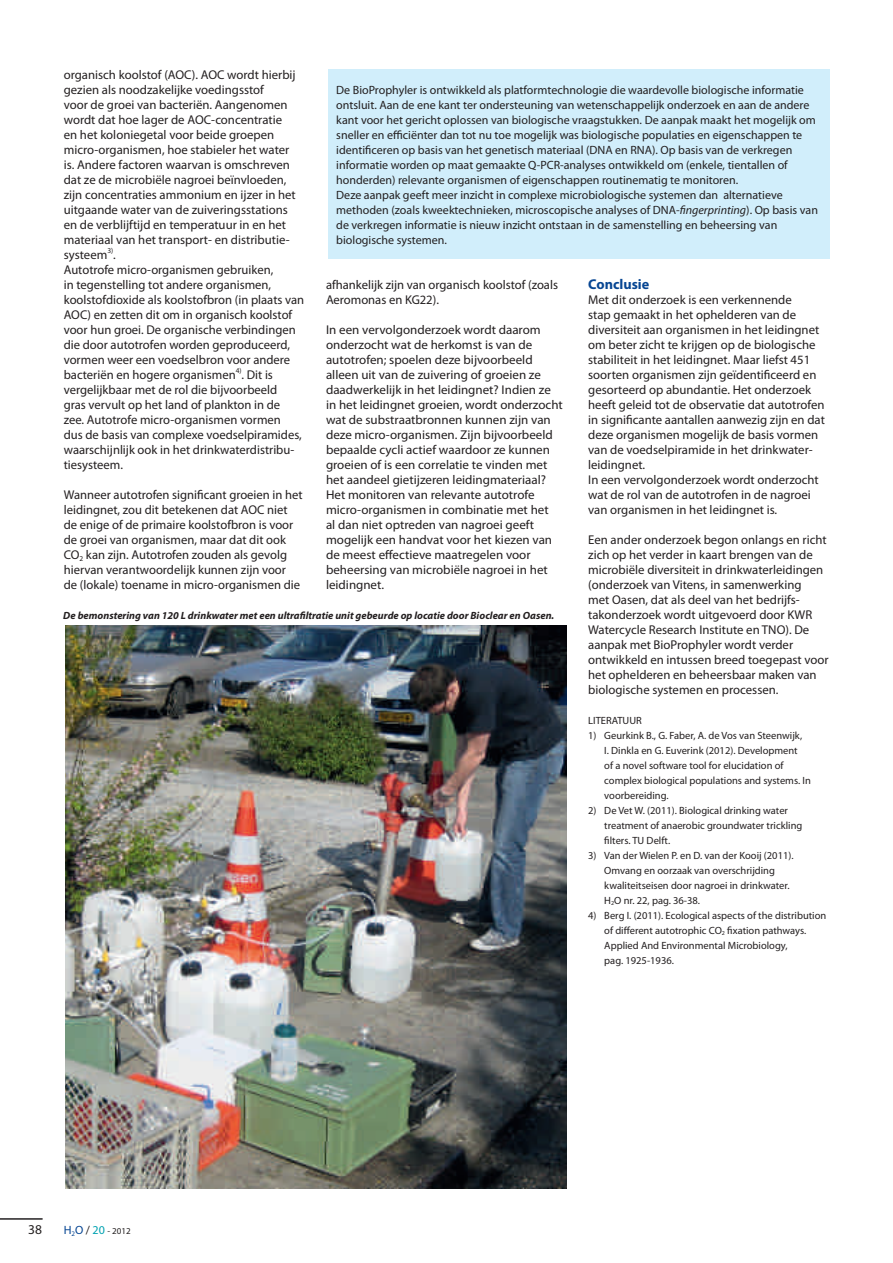
<style>
.page{position:relative;width:893px;height:1263px;background:#fff}
.page>*{position:absolute;margin:0;border:0;box-sizing:border-box;transform-origin:0 0}
.t1{font:700 14.25px "Myriad Pro";color:#074693}
.t2{font:13.5px "Myriad Pro";color:#231f20}
.t3{font:12.75px/15px "Myriad Pro";color:#231f20}
.t4{font:12px/15px "Myriad Pro";color:#231f20}
.t5{font:10.5px/15px "Myriad Pro";color:#231f20}
.t6{font:italic 700 10.5px "Myriad Pro";color:#231f20}
.t7{font:9px "Myriad Pro";color:#231f20}
.s1{font-style:italic}
.s2{font-size:12px;color:#074693}
.s3{font-size:12px}
.s4{font-size:12px;color:#00a2b1}
</style>
<div class="page">
<hr style="left:0;top:1219px;width:43px;height:1px;background:#231f20">
<div style="left:328px;top:69px;width:501px;height:190px;background:#d1eefb"></div>
<img style="left:65px;top:625px;width:502px;height:564px">
<p class="t3" style="left:64px;top:67px;width:242px">organisch koolstof (AOC). AOC wordt hierbij gezien als noodzakelijke voedingsstof<br>voor de groei van bacteriën. Aangenomen wordt dat hoe lager de AOC-concentratie<br>en het koloniegetal voor beide groepen micro-organismen, hoe stabieler het water<br>is. Andere factoren waarvan is omschreven dat ze de microbiële nagroei beïnvloeden, zijn concentraties ammonium en ijzer in het uitgaande water van de zuiveringsstations en de verblijftijd en temperatuur in en het materiaal van het transport- en distributie&shy;systeem<sup>3)</sup>.<br>Autotrofe micro-organismen gebruiken,<br>in tegenstelling tot andere organismen, koolstofdioxide als koolstofbron (in plaats van AOC) en zetten dit om in organisch koolstof voor hun groei. De organische verbindingen die door autotrofen worden geproduceerd, vormen weer een voedselbron voor andere bacteriën en hogere organismen<sup>4)</sup>. Dit is vergelijkbaar met de rol die bijvoorbeeld<br>gras vervult op het land of plankton in de<br>zee. Autotrofe micro-organismen vormen<br>dus de basis van complexe voedselpiramides, waarschijnlijk ook in het drinkwaterdistribu&shy;tiesysteem.</p>
<p class="t3" style="left:64px;top:487px;width:240px">Wanneer autotrofen significant groeien in het leidingnet, zou dit betekenen dat AOC niet de enige of de primaire koolstofbron is voor de groei van organismen, maar dat dit ook CO<sub>2</sub> kan zijn. Autotrofen zouden als gevolg hiervan verantwoordelijk kunnen zijn voor<br>de (lokale) toename in micro-organismen die</p>
<p class="t4" style="left:336px;top:82px;width:483px">De BioProphyler is ontwikkeld als platformtechnologie die waardevolle biologische informatie ontsluit. Aan de ene kant ter ondersteuning van wetenschappelijk onderzoek en aan de andere kant voor het gericht oplossen van biologische vraagstukken. De aanpak maakt het mogelijk om sneller en efficiënter dan tot nu toe mogelijk was biologische populaties en eigenschappen te identificeren op basis van het genetisch materiaal (DNA en RNA). Op basis van de verkregen informatie worden op maat gemaakte Q-PCR-analyses ontwikkeld om (enkele, tientallen of honderden) relevante organismen of eigenschappen routinematig te monitoren.<br>Deze aanpak geeft meer inzicht in complexe microbiologische systemen dan alternatieve methoden (zoals kweektechnieken, microscopische analyses of DNA-<span class="s1">fingerprinting</span>). Op basis van de verkregen informatie is nieuw inzicht ontstaan in de samenstelling en beheersing van biologische systemen.</p>
<p class="t1" style="left:588px;top:276px;width:63px">Conclusie</p>
<p class="t3" style="left:588px;top:292px;width:238px">Met dit onderzoek is een verkennende<br>stap gemaakt in het ophelderen van de diversiteit aan organismen in het leidingnet om beter zicht te krijgen op de biologische stabiliteit in het leidingnet. Maar liefst 451 soorten organismen zijn geïdentificeerd en gesorteerd op abundantie. Het onderzoek heeft geleid tot de observatie dat autotrofen in significante aantallen aanwezig zijn en dat deze organismen mogelijk de basis vormen van de voedselpiramide in het drinkwater&shy;leidingnet.<br>In een vervolgonderzoek wordt onderzocht wat de rol van de autotrofen in de nagroei van organismen in het leidingnet is.</p>
<p class="t3" style="left:588px;top:532px;width:242px">Een ander onderzoek begon onlangs en richt zich op het verder in kaart brengen van de microbiële diversiteit in drinkwaterleidingen (onderzoek van Vitens, in samenwerking<br>met Oasen, dat als deel van het bedrijfs&shy;takonderzoek wordt uitgevoerd door KWR Watercycle Research Institute en TNO). De aanpak met BioProphyler wordt verder ontwikkeld en intussen breed toegepast voor het ophelderen en beheersbaar maken van biologische systemen en processen.</p>
<p class="t5" style="left:588px;top:713px;width:55px">LITERATUUR</p>
<p class="t5" style="left:604px;top:728px;width:208px;text-indent:-16px">1) Geurkink B., G. Faber, A. de Vos van Steenwijk,<br>I. Dinkla en G. Euverink (2012). Development<br>of a novel software tool for elucidation of complex biological populations and systems. In voorbereiding.</p>
<p class="t5" style="left:604px;top:803px;width:200px;text-indent:-16px">2) De Vet W. (2011). Biological drinking water treatment of anaerobic groundwater trickling filters. TU Delft.</p>
<p class="t5" style="left:604px;top:848px;width:191px;text-indent:-16px">3) Van der Wielen P. en D. van der Kooij (2011).<br>Omvang en oorzaak van overschrijding kwaliteitseisen door nagroei in drinkwater.<br>H<sub>2</sub>O nr. 22, pag. 36-38.</p>
<p class="t5" style="left:604px;top:908px;width:223px;text-indent:-16px">4) Berg I. (2011). Ecological aspects of the distribution of different autotrophic CO<sub>2</sub> fixation pathways.<br>Applied And Environmental Microbiology,<br>pag. 1925-1936.</p>
<p class="t3" style="left:326px;top:277px;width:234px">afhankelijk zijn van organisch koolstof (zoals<br>Aeromonas en KG22).</p>
<p class="t3" style="left:326px;top:322px;width:238px">In een vervolgonderzoek wordt daarom onderzocht wat de herkomst is van de autotrofen; spoelen deze bijvoorbeeld alleen uit van de zuivering of groeien ze daadwerkelijk in het leidingnet? Indien ze in het leidingnet groeien, wordt onderzocht wat de substraatbronnen kunnen zijn van deze micro-organismen. Zijn bijvoorbeeld bepaalde cycli actief waardoor ze kunnen groeien of is een correlatie te vinden met het aandeel gietijzeren leidingmateriaal?<br>Het monitoren van relevante autotrofe micro-organismen in combinatie met het<br>al dan niet optreden van nagroei geeft mogelijk een handvat voor het kiezen van de meest effectieve maatregelen voor beheersing van microbiële nagroei in het leidingnet.</p>
<p class="t6" style="left:63px;top:609px;width:493px">De bemonstering van 120 L drinkwater met een ultrafiltratie unit gebeurde op locatie door Bioclear en Oasen.</p>
<p class="t2" style="left:28px;top:1222px;width:15px">38</p>
<p class="t7" style="left:64px;top:1226px;width:68px"><span class="s2">H</span><sub>2</sub><span class="s2">O</span> <span class="s3">/</span> <span class="s4">20</span> - 2012</p>
</div>
